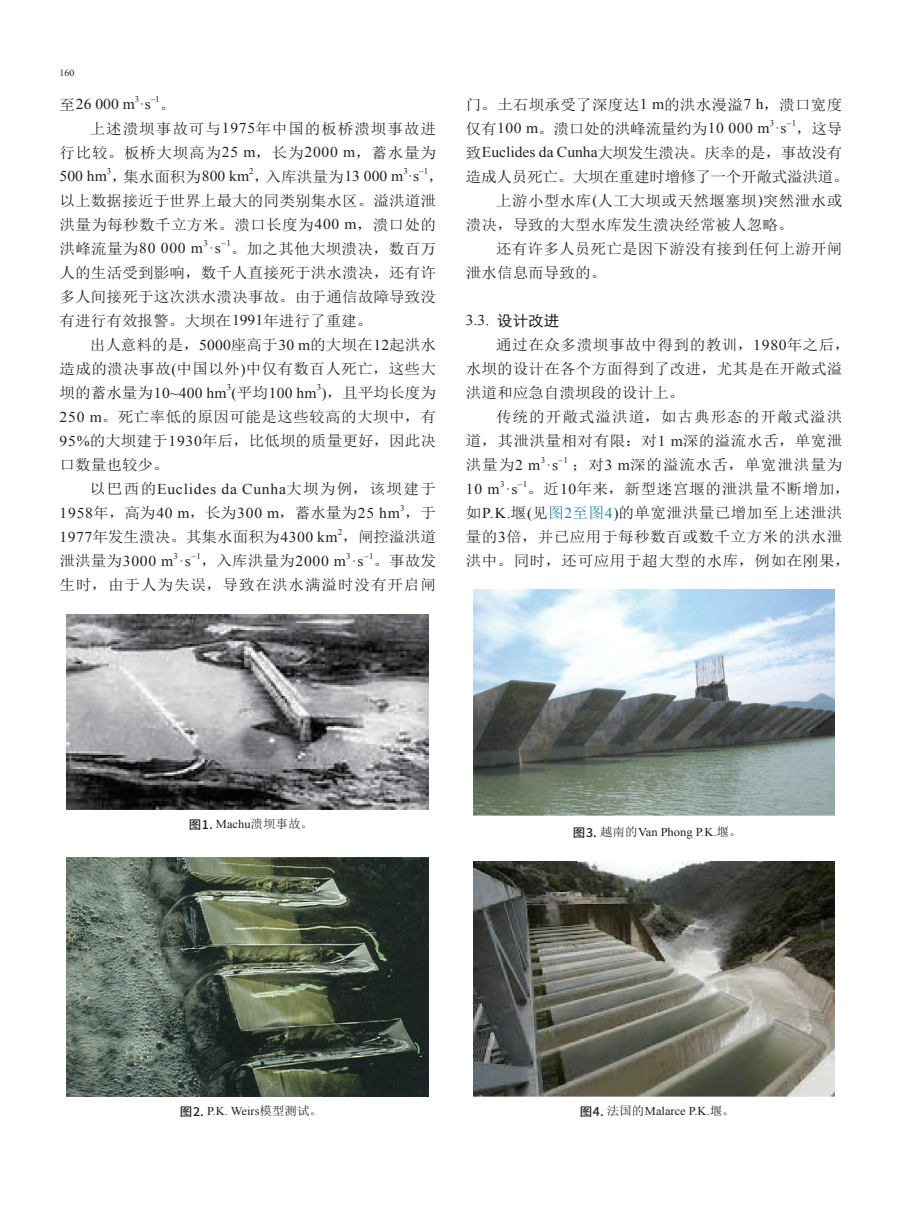
<style>
.page{position:relative;width:919px;height:1217px;background:#fff}
.page>*{position:absolute;margin:0;border:0;box-sizing:border-box;transform-origin:0 0}
.t1{font:15px/24px "Sim Sun";letter-spacing:.015em;color:#231f20;scale:1.04 1}
.t2{font:15px/24px "Times New Roman";letter-spacing:.05em;color:#231f20;text-align:right;scale:1.04 1}
.t3{font:15px/24px "Sim Sun";letter-spacing:.06em;color:#231f20;text-align:right;scale:1.04 1}
.t4{font:15px "Sim Sun";letter-spacing:-.02em;color:#231f20;scale:1.04 1}
.t5{font:15px/24px "Sim Sun";letter-spacing:.055em;color:#231f20;text-align:right;scale:1.04 1}
.t6{font:15px "Times New Roman";color:#231f20;scale:1.04 1}
.t7{font:15px "Sim Sun";letter-spacing:.045em;color:#231f20;scale:1.04 1}
.t8{font:12px "Times New Roman";color:#231f20;scale:1.04 1}
.t9{font:9.6px "Times New Roman";color:#231f20;scale:1.04 1}
.t10{font:8.7px "Times New Roman";color:#231f20;scale:1.04 1}
.s1{font-family:"Sim Sun"}
.s2{font-family:"Times New Roman"}
.s3{font-family:"Sim Hei"}
.s4{color:#277ea2}
.s5{font-family:"Times New Roman";color:#277ea2}
.s6{font-family:"Source Han Sans CN";font-weight:500}
</style>
<div class="page">
<img style="left:67px;top:614px;width:361px;height:195px">
<img style="left:67px;top:857px;width:361px;height:239px">
<img style="left:473px;top:589px;width:361px;height:226px">
<img style="left:473px;top:861px;width:361px;height:235px">
<p class="t9" style="left:60px;top:67px;width:16px">160</p>
<p class="t2" style="left:60px;top:92px;width:89px"><span class="s1">至</span>26 000 m ·s</p>
<p class="t10" style="left:135px;top:93px;width:6px">3</p>
<p class="t10" style="left:151px;top:93px;width:10px">–1</p>
<p class="t1" style="left:160px;top:92px;width:17px">。</p>
<p class="t3" style="left:90px;top:116px;width:334px">上述溃坝事故可与<span class="s2">1975</span>年中国的板桥溃坝事故进</p>
<p class="t7" style="left:60px;top:145px;width:363px">行比较。板桥大坝高为<span class="s2">25 m</span>，长为<span class="s2">2000 m</span>，蓄水量为</p>
<p class="t6" style="left:60px;top:166px;width:347px">500 hm <span class="s1">，集水面积为</span>800 km <span class="s1">，入库洪量为</span>13 000 m ·s</p>
<p class="t10" style="left:107px;top:165px;width:6px">3</p>
<p class="t10" style="left:249px;top:165px;width:6px">2</p>
<p class="t10" style="left:403px;top:165px;width:6px">3</p>
<p class="t10" style="left:419px;top:165px;width:10px">–1</p>
<p class="t1" style="left:60px;top:164px;width:371px;text-indent:368px">，以上数据接近于世界上最大的同类别集水区。溢洪道泄洪量为每秒数千立方米。溃口长度为<span class="s2">400 m</span>，溃口处的</p>
<p class="t2" style="left:60px;top:236px;width:157px"><span class="s1">洪峰流量为</span>80 000 m ·s</p>
<p class="t10" style="left:203px;top:237px;width:6px">3</p>
<p class="t10" style="left:221px;top:237px;width:11px">–1</p>
<p class="t1" style="left:60px;top:236px;width:363px;text-align:justify;text-indent:171px">。加之其他大坝溃决，数百万人的生活受到影响，数千人直接死于洪水溃决，还有许多人间接死于这次洪水溃决事故。由于通信故障导致没有进行有效报警。大坝在<span class="s2">1991</span>年进行了重建。</p>
<p class="t1" style="left:60px;top:332px;width:363px;text-align:justify;text-indent:30px">出人意料的是，<span class="s2">5000</span>座高于<span class="s2">30 m</span>的大坝在<span class="s2">12</span>起洪水造成的溃决事故<span class="s2">(</span>中国以外<span class="s2">)</span>中仅有数百人死亡，这些大坝的蓄水量为<span class="s2">10~400 hm (</span>平均<span class="s2">100 hm )</span>，且平均长度为</p>
<p class="t10" style="left:227px;top:381px;width:6px">3</p>
<p class="t10" style="left:317px;top:381px;width:6px">3</p>
<p class="t1" style="left:60px;top:404px;width:363px;text-align:justify"><span class="s2">250 m</span>。死亡率低的原因可能是这些较高的大坝中，有<span class="s2">95%</span>的大坝建于<span class="s2">1930</span>年后，比低坝的质量更好，因此决口数量也较少。</p>
<p class="t2" style="left:60px;top:476px;width:363px"><span class="s1">以巴西的</span>Euclides da Cunha<span class="s1">大坝为例，该坝建于<br></span>1958<span class="s1">年，高为</span>40 m<span class="s1">，长为</span>300 m<span class="s1">，蓄水量为</span>25 hm <span class="s1">，于</span></p>
<p class="t10" style="left:400px;top:501px;width:6px">3</p>
<p class="t1" style="left:60px;top:524px;width:363px"><span class="s2">1977</span>年发生溃决。其集水面积为<span class="s2">4300 km</span> ，闸控溢洪道</p>
<p class="t10" style="left:338px;top:525px;width:6px">2</p>
<p class="t10" style="left:173px;top:549px;width:6px">3</p>
<p class="t10" style="left:191px;top:549px;width:11px">–1</p>
<p class="t2" style="left:201px;top:548px;width:158px"><span class="s1">，入库洪量为</span>2000 m ·s</p>
<p class="t10" style="left:346px;top:549px;width:6px">3</p>
<p class="t10" style="left:364px;top:549px;width:11px">–1</p>
<p class="t5" style="left:60px;top:548px;width:363px">。事故发<br>生时，由于人为失误，导致在洪水满溢时没有开启闸</p>
<p class="t2" style="left:60px;top:548px;width:128px"><span class="s1">泄洪量为</span>3000 m ·s</p>
<p class="t1" style="left:466px;top:92px;width:363px">门。土石坝承受了深度达<span class="s2">1 m</span>的洪水漫溢<span class="s2">7 h</span>，溃口宽度仅有<span class="s2">100 m</span>。溃口处的洪峰流量约为<span class="s2">10 000 m ·s</span></p>
<p class="t10" style="left:769px;top:117px;width:6px">3</p>
<p class="t10" style="left:786px;top:117px;width:11px">–1</p>
<p class="t1" style="left:796px;top:116px;width:46px">，这导</p>
<p class="t4" style="left:466px;top:145px;width:363px">致<span class="s2">Euclides da Cunha</span>大坝发生溃决。庆幸的是，事故没有</p>
<p class="t4" style="left:466px;top:169px;width:369px">造成人员死亡。大坝在重建时增修了一个开敞式溢洪道。</p>
<p class="t1" style="left:496px;top:188px;width:334px">上游小型水库<span class="s2">(</span>人工大坝或天然堰塞坝<span class="s2">)</span>突然泄水或</p>
<p class="t1" style="left:466px;top:212px;width:316px">溃决，导致的大型水库发生溃决经常被人忽略。</p>
<p class="t1" style="left:496px;top:236px;width:334px">还有许多人员死亡是因下游没有接到任何上游开闸</p>
<p class="t1" style="left:466px;top:260px;width:137px">泄水信息而导致的。</p>
<p class="t2" style="left:466px;top:308px;width:92px">3.3. <span class="s3">设计改进</span></p>
<p class="t1" style="left:466px;top:332px;width:371px;text-indent:30px">通过在众多溃坝事故中得到的教训，<span class="s2">1980</span>年之后，水坝的设计在各个方面得到了改进，尤其是在开敞式溢洪道和应急自溃坝段的设计上。</p>
<p class="t3" style="left:466px;top:404px;width:363px">传统的开敞式溢洪道，如古典形态的开敞式溢洪<br>道，其泄洪量相对有限：对<span class="s2">1 m</span>深的溢流水舌，单宽泄</p>
<p class="t2" style="left:466px;top:452px;width:90px"><span class="s1">洪量为</span>2 m ·s</p>
<p class="t10" style="left:540px;top:453px;width:6px">3</p>
<p class="t10" style="left:558px;top:453px;width:11px">–1</p>
<p class="t5" style="left:572px;top:452px;width:261px">；对<span class="s2">3 m</span>深的溢流水舌，单宽泄洪量为</p>
<p class="t10" style="left:500px;top:477px;width:6px">3</p>
<p class="t10" style="left:518px;top:477px;width:11px">–1</p>
<p class="t1" style="left:466px;top:476px;width:371px;text-indent:62px">。近<span class="s2">10</span>年来，新型迷宫堰的泄洪量不断增加，如<span class="s2">P.K.</span>堰<span class="s2">(</span>见<span class="s4">图</span><span class="s5">2</span><span class="s4">至图</span><span class="s5">4</span><span class="s2">)</span>的单宽泄洪量已增加至上述泄洪量的<span class="s2">3</span>倍，并已应用于每秒数百或数千立方米的洪水泄洪中。同时，还可应用于超大型的水库，例如在刚果，</p>
<p class="t2" style="left:466px;top:476px;width:51px">10 m ·s</p>
<p class="t8" style="left:189px;top:815px;width:121px"><span class="s6">图1.</span> Machu<span class="s1">溃坝事故。</span></p>
<p class="t8" style="left:573px;top:824px;width:163px"><span class="s6">图3.</span> <span class="s1">越南的</span>Van Phong P.K.<span class="s1">堰。</span></p>
<p class="t8" style="left:180px;top:1103px;width:138px"><span class="s6">图2.</span> P.K. Weirs<span class="s1">模型测试。</span></p>
<p class="t8" style="left:579px;top:1103px;width:150px"><span class="s6">图4.</span> <span class="s1">法国的</span>Malarce P.K.<span class="s1">堰。</span></p>
</div>
